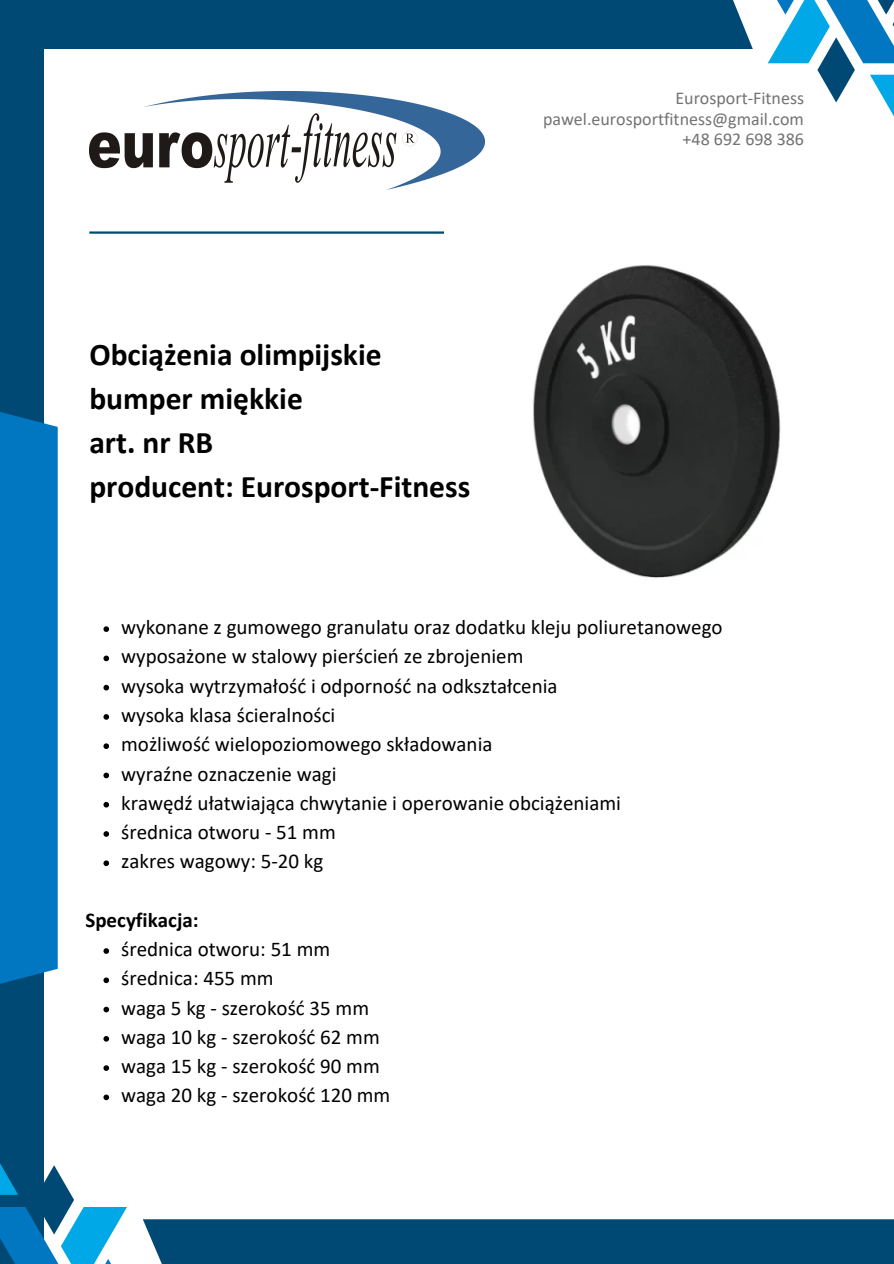
<style>
.page{position:relative;width:894px;height:1264px;background:#fff}
.page>*{position:absolute;margin:0;border:0;box-sizing:border-box;transform-origin:0 0}
.t1{font:700 31.5px/43.8px "Calibri";color:#000}
.t2{font:21px "Calibri";color:#000}
.t3{font:700 21px "Calibri";color:#000}
.t4{font:18px "Calibri";color:#737373}
</style>
<div class="page">
<svg style="left:767px;top:0;width:126px;height:115px"></svg>
<div style="left:0;top:40px;width:44px;height:1223px;background:#014975"></div>
<svg style="left:0;top:1163px;width:127px;height:100px"></svg>
<hr style="left:89px;top:231px;width:715px;height:3px;background:#014975">
<div style="left:0;top:0;width:752px;height:49px;background:#014975"></div>
<div style="left:143px;top:1219px;width:750px;height:44px;background:#014975"></div>
<div style="left:0;top:404px;width:58px;height:587px;background:#0077c0"></div>
<img style="left:89px;top:91px;width:395px;height:98px">
<img style="left:393px;top:176px;width:411px;height:402px">
<svg style="left:103px;top:626px;width:6px;height:6px"></svg>
<svg style="left:103px;top:655px;width:6px;height:6px"></svg>
<svg style="left:103px;top:685px;width:6px;height:5px"></svg>
<svg style="left:103px;top:714px;width:6px;height:5px"></svg>
<svg style="left:103px;top:743px;width:6px;height:6px"></svg>
<svg style="left:103px;top:772px;width:6px;height:6px"></svg>
<svg style="left:103px;top:802px;width:6px;height:5px"></svg>
<svg style="left:103px;top:831px;width:6px;height:5px"></svg>
<svg style="left:103px;top:860px;width:6px;height:6px"></svg>
<svg style="left:103px;top:948px;width:6px;height:5px"></svg>
<svg style="left:103px;top:977px;width:6px;height:6px"></svg>
<svg style="left:103px;top:1006px;width:6px;height:6px"></svg>
<svg style="left:103px;top:1036px;width:6px;height:5px"></svg>
<svg style="left:103px;top:1065px;width:6px;height:5px"></svg>
<svg style="left:103px;top:1094px;width:6px;height:6px"></svg>
<p class="t4" style="left:675px;top:91px;width:130px">Eurosport-Fitness</p>
<p class="t4" style="left:543px;top:111px;width:262px">pawel.eurosportfitness@gmail.com</p>
<p class="t4" style="left:682px;top:132px;width:123px">+48 692 698 386</p>
<p class="t1" style="left:89px;top:335px;width:293px">Obciążenia olimpijskie bumper miękkie</p>
<p class="t1" style="left:89px;top:423px;width:125px">art. nr RB</p>
<p class="t1" style="left:89px;top:467px;width:382px">producent: Eurosport-Fitness</p>
<p class="t2" style="left:121px;top:618px;width:602px">wykonane z gumowego granulatu oraz dodatku kleju poliuretanowego</p>
<p class="t2" style="left:121px;top:647px;width:404px">wyposażone w stalowy pierścień ze zbrojeniem</p>
<p class="t2" style="left:121px;top:677px;width:438px">wysoka wytrzymałość i odporność na odkształcenia</p>
<p class="t2" style="left:121px;top:706px;width:216px">wysoka klasa ścieralności</p>
<p class="t2" style="left:121px;top:735px;width:373px">możliwość wielopoziomowego składowania</p>
<p class="t2" style="left:121px;top:764px;width:217px">wyraźne oznaczenie wagi</p>
<p class="t2" style="left:121px;top:794px;width:501px">krawędź ułatwiająca chwytanie i operowanie obciążeniami</p>
<p class="t2" style="left:121px;top:823px;width:216px">średnica otworu - 51 mm</p>
<p class="t2" style="left:121px;top:852px;width:203px">zakres wagowy: 5-20 kg</p>
<p class="t3" style="left:85px;top:911px;width:114px">Specyfikacja:</p>
<p class="t2" style="left:121px;top:940px;width:210px">średnica otworu: 51 mm</p>
<p class="t2" style="left:121px;top:969px;width:154px">średnica: 455 mm</p>
<p class="t2" style="left:121px;top:998px;width:249px">waga 5 kg - szerokość 35 mm</p>
<p class="t2" style="left:121px;top:1028px;width:260px">waga 10 kg - szerokość 62 mm</p>
<p class="t2" style="left:121px;top:1057px;width:260px">waga 15 kg - szerokość 90 mm</p>
<p class="t2" style="left:121px;top:1086px;width:271px">waga 20 kg - szerokość 120 mm</p>
</div>
